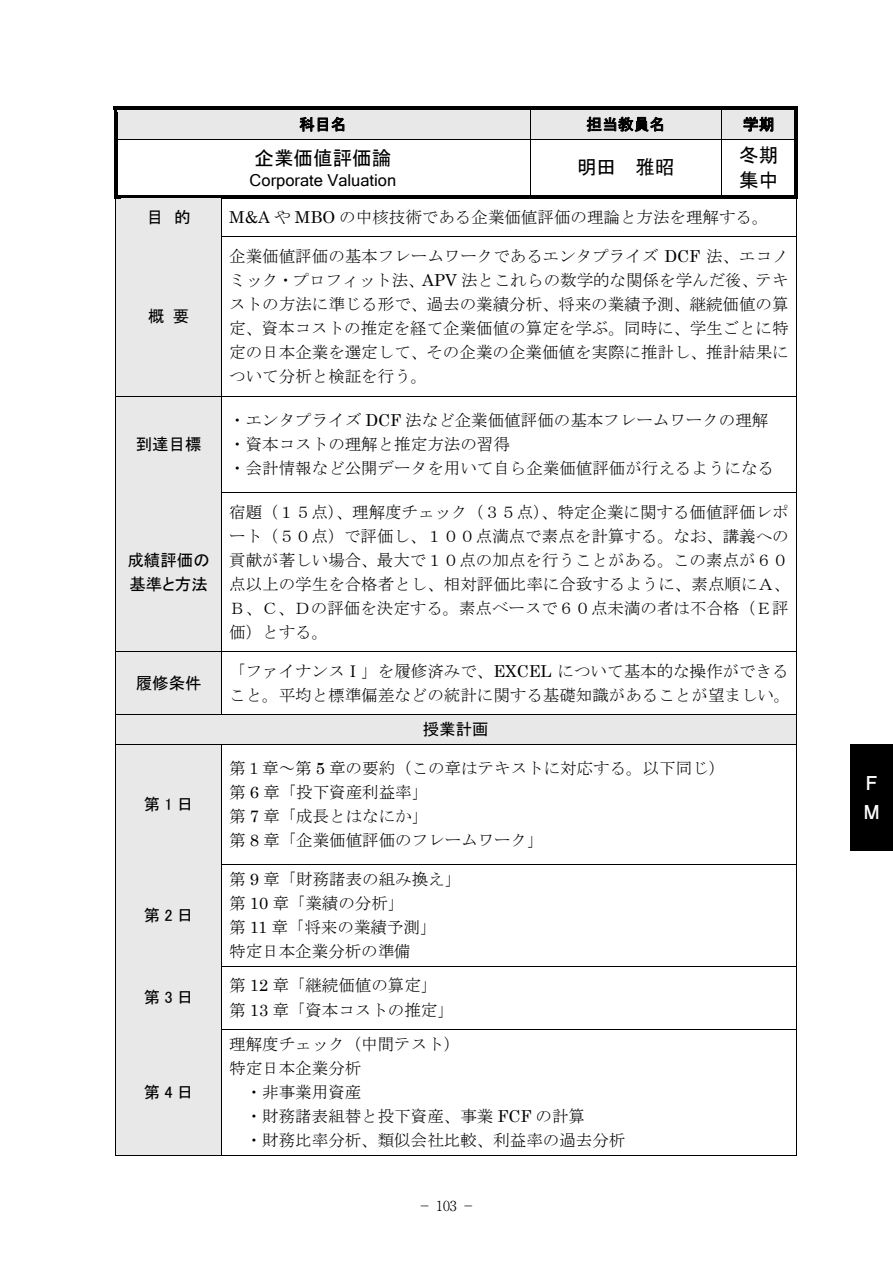
<style>
.page{position:relative;width:893px;height:1263px;background:#fff}
.page>*{position:absolute;margin:0;border:0;box-sizing:border-box;transform-origin:0 0}
.t1{font:19.5px/25.3px "MS Gothic";color:#000}
.t2{font:700 19.2px/28.7px "Futo Go B101 Pr 6 N";color:#fff}
.t3{font:16.5px/24px "MS Mincho";color:#000}
.t4{font:16.5px/24px "MS P Gothic";color:#000}
.t5{font:16.5px "Microsoft Sans Serif";color:#000}
.t6{font:15.75px "MS P Gothic";letter-spacing:.005em;color:#000}
.t7{font:300 13.8px "Ryumin Pr 6 N";color:#000}
.s1{font-family:"Century"}
</style>
<div class="page">
<div style="left:850px;top:744px;width:43px;height:106px;background:#000"></div>
<div style="left:117px;top:110px;width:413px;height:29px;background:#e8e8e8"></div>
<svg style="left:299px;top:117px;width:45px;height:15px"></svg>
<div style="left:531px;top:110px;width:190px;height:29px;background:#e8e8e8"></div>
<svg style="left:587px;top:117px;width:76px;height:15px"></svg>
<div style="left:722px;top:110px;width:72px;height:29px;background:#e8e8e8"></div>
<svg style="left:743px;top:117px;width:30px;height:15px"></svg>
<hr style="left:114px;top:106px;width:416px;height:4px;background:#000">
<hr style="left:530px;top:106px;width:191px;height:4px;background:#000">
<hr style="left:721px;top:106px;width:73px;height:4px;background:#000">
<svg style="left:794px;top:106px;width:4px;height:6px"></svg>
<hr style="left:114px;top:112px;width:3px;height:27px;background:#000">
<hr style="left:794px;top:112px;width:4px;height:27px;background:#000">
<hr style="left:117px;top:139px;width:413px;height:1px;background:#000">
<svg style="left:530px;top:110px;width:1px;height:32px"></svg>
<hr style="left:531px;top:139px;width:190px;height:1px;background:#000">
<svg style="left:721px;top:110px;width:1px;height:32px"></svg>
<hr style="left:722px;top:139px;width:72px;height:1px;background:#000">
<svg style="left:794px;top:139px;width:4px;height:3px"></svg>
<hr style="left:114px;top:142px;width:3px;height:53px;background:#000">
<hr style="left:530px;top:142px;width:1px;height:53px;background:#000">
<hr style="left:721px;top:142px;width:1px;height:53px;background:#000">
<hr style="left:794px;top:142px;width:4px;height:53px;background:#000">
<div style="left:116px;top:199px;width:105px;height:37px;background:#e8e8e8"></div>
<svg style="left:114px;top:195px;width:3px;height:6px"></svg>
<svg style="left:117px;top:195px;width:104px;height:4px"></svg>
<hr style="left:221px;top:195px;width:573px;height:4px;background:#000">
<svg style="left:794px;top:195px;width:4px;height:6px"></svg>
<hr style="left:115px;top:201px;width:1px;height:35px;background:#000">
<hr style="left:221px;top:201px;width:1px;height:35px;background:#000">
<hr style="left:796px;top:201px;width:1px;height:35px;background:#000">
<div style="left:116px;top:237px;width:105px;height:159px;background:#e8e8e8"></div>
<hr style="left:116px;top:236px;width:105px;height:1px;background:#000">
<hr style="left:222px;top:236px;width:574px;height:1px;background:#000">
<hr style="left:115px;top:239px;width:1px;height:157px;background:#000">
<hr style="left:221px;top:239px;width:1px;height:157px;background:#000">
<hr style="left:796px;top:239px;width:1px;height:157px;background:#000">
<div style="left:116px;top:397px;width:105px;height:95px;background:#e8e8e8"></div>
<hr style="left:116px;top:396px;width:105px;height:1px;background:#000">
<hr style="left:222px;top:396px;width:574px;height:1px;background:#000">
<hr style="left:115px;top:399px;width:1px;height:93px;background:#000">
<hr style="left:221px;top:399px;width:1px;height:93px;background:#000">
<hr style="left:796px;top:399px;width:1px;height:93px;background:#000">
<div style="left:116px;top:492px;width:105px;height:159px;background:#e8e8e8"></div>
<hr style="left:222px;top:492px;width:574px;height:1px;background:#000">
<hr style="left:115px;top:495px;width:1px;height:156px;background:#000">
<hr style="left:221px;top:495px;width:1px;height:156px;background:#000">
<hr style="left:796px;top:495px;width:1px;height:156px;background:#000">
<div style="left:116px;top:652px;width:105px;height:62px;background:#e8e8e8"></div>
<hr style="left:116px;top:651px;width:105px;height:1px;background:#000">
<hr style="left:222px;top:651px;width:574px;height:1px;background:#000">
<hr style="left:115px;top:654px;width:1px;height:60px;background:#000">
<hr style="left:221px;top:654px;width:1px;height:60px;background:#000">
<hr style="left:796px;top:654px;width:1px;height:60px;background:#000">
<div style="left:123px;top:717px;width:665px;height:25px;background:#e8e8e8"></div>
<hr style="left:116px;top:714px;width:105px;height:1px;background:#000">
<hr style="left:116px;top:715px;width:106px;height:2px;background:#e8e8e8">
<hr style="left:221px;top:714px;width:575px;height:1px;background:#000">
<hr style="left:222px;top:715px;width:574px;height:2px;background:#e8e8e8">
<hr style="left:116px;top:741px;width:680px;height:3px;background:#e8e8e8">
<div style="left:116px;top:745px;width:105px;height:119px;background:#e8e8e8"></div>
<svg style="left:115px;top:714px;width:1px;height:33px"></svg>
<hr style="left:116px;top:744px;width:105px;height:1px;background:#000">
<hr style="left:222px;top:744px;width:574px;height:1px;background:#000">
<svg style="left:796px;top:714px;width:1px;height:33px"></svg>
<hr style="left:115px;top:747px;width:1px;height:117px;background:#000">
<hr style="left:221px;top:747px;width:1px;height:117px;background:#000">
<hr style="left:796px;top:747px;width:1px;height:117px;background:#000">
<div style="left:116px;top:864px;width:105px;height:101px;background:#e8e8e8"></div>
<hr style="left:222px;top:864px;width:574px;height:1px;background:#000">
<hr style="left:115px;top:867px;width:1px;height:99px;background:#000">
<hr style="left:221px;top:867px;width:1px;height:99px;background:#000">
<hr style="left:796px;top:867px;width:1px;height:99px;background:#000">
<div style="left:116px;top:966px;width:105px;height:63px;background:#e8e8e8"></div>
<hr style="left:222px;top:966px;width:574px;height:1px;background:#000">
<hr style="left:115px;top:969px;width:1px;height:60px;background:#000">
<hr style="left:221px;top:969px;width:1px;height:60px;background:#000">
<hr style="left:796px;top:969px;width:1px;height:60px;background:#000">
<div style="left:116px;top:1029px;width:105px;height:125px;background:#e8e8e8"></div>
<hr style="left:222px;top:1029px;width:574px;height:1px;background:#000">
<hr style="left:115px;top:1032px;width:1px;height:123px;background:#000">
<hr style="left:115px;top:1155px;width:106px;height:1px;background:#000">
<hr style="left:221px;top:1032px;width:1px;height:123px;background:#000">
<hr style="left:222px;top:1155px;width:574px;height:1px;background:#000">
<hr style="left:796px;top:1032px;width:1px;height:123px;background:#000">
<p class="t6" style="left:299px;top:116px;width:49px">科目名</p>
<p class="t6" style="left:586px;top:116px;width:81px">担当教員名</p>
<p class="t6" style="left:743px;top:116px;width:33px">学期</p>
<p class="t1" style="left:255px;top:145px;width:138px">企業価値評価論</p>
<p class="t5" style="left:250px;top:169px;width:148px">Corporate Valuation</p>
<p class="t1" style="left:739px;top:142px;width:41px">冬期集中</p>
<p class="t1" style="left:577px;top:155px;width:99px">明田 雅昭</p>
<p class="t4" style="left:147px;top:205px;width:45px">目 的</p>
<p class="t3" style="left:229px;top:205px;width:541px"><span class="s1">M&amp;A</span> や <span class="s1">MBO</span> の中核技術である企業価値評価の理論と方法を理解する。</p>
<p class="t4" style="left:148px;top:304px;width:43px">概 要</p>
<p class="t4" style="left:136px;top:432px;width:67px">到達目標</p>
<p class="t4" style="left:127px;top:548px;width:84px">成績評価の基準と方法</p>
<p class="t3" style="left:229px;top:244px;width:561px;text-align:justify">企業価値評価の基本フレームワークであるエンタプライズ <span class="s1">DCF</span> 法、エコノミック・プロフィット法、<span class="s1">APV</span> 法とこれらの数学的な関係を学んだ後、テキストの方法に準じる形で、過去の業績分析、将来の業績予測、継続価値の算定、資本コストの推定を経て企業価値の算定を学ぶ。同時に、学生ごとに特定の日本企業を選定して、その企業の企業価値を実際に推計し、推計結果について分析と検証を行う。</p>
<p class="t3" style="left:229px;top:408px;width:546px">・エンタプライズ <span class="s1">DCF</span> 法など企業価値評価の基本フレームワークの理解・資本コストの理解と推定方法の習得<br>・会計情報など公開データを用いて自ら企業価値評価が行えるようになる</p>
<p class="t3" style="left:229px;top:500px;width:563px;text-align:justify">宿題（１５点）、理解度チェック（３５点）、特定企業に関する価値評価レポート（５０点）で評価し、１００点満点で素点を計算する。なお、講義への貢献が著しい場合、最大で１０点の加点を行うことがある。この素点が６０点以上の学生を合格者とし、相対評価比率に合致するように、素点順にＡ、Ｂ、Ｃ、Ｄの評価を決定する。素点ベースで６０点未満の者は不合格（Ｅ評価）とする。</p>
<p class="t4" style="left:136px;top:671px;width:67px">履修条件</p>
<p class="t3" style="left:229px;top:659px;width:563px">「ファイナンスⅠ」を履修済みで、<span class="s1">EXCEL</span> について基本的な操作ができること。平均と標準偏差などの統計に関する基礎知識があることが望ましい。</p>
<p class="t4" style="left:423px;top:717px;width:67px">授業計画</p>
<p class="t4" style="left:144px;top:792px;width:51px">第1日</p>
<p class="t4" style="left:144px;top:903px;width:51px">第2日</p>
<p class="t4" style="left:144px;top:985px;width:51px">第3日</p>
<p class="t4" style="left:144px;top:1080px;width:51px">第4日</p>
<p class="t3" style="left:229px;top:756px;width:497px">第１章～第 <span class="s1">5</span> 章の要約（この章はテキストに対応する。以下同じ）第 <span class="s1">6</span> 章「投下資産利益率」<br>第 <span class="s1">7</span> 章「成長とはなにか」<br>第 <span class="s1">8</span> 章「企業価値評価のフレームワーク」</p>
<p class="t3" style="left:229px;top:867px;width:233px">第 <span class="s1">9</span> 章「財務諸表の組み換え」第 <span class="s1">10</span> 章「業績の分析」<br>第 <span class="s1">11</span> 章「将来の業績予測」<br>特定日本企業分析の準備</p>
<p class="t3" style="left:229px;top:973px;width:226px">第 <span class="s1">12</span> 章「継続価値の算定」第 <span class="s1">13</span> 章「資本コストの推定」</p>
<p class="t3" style="left:229px;top:1032px;width:233px">理解度チェック（中間テスト）</p>
<p class="t3" style="left:229px;top:1056px;width:134px">特定日本企業分析</p>
<p class="t3" style="left:246px;top:1080px;width:117px">・非事業用資産</p>
<p class="t3" style="left:246px;top:1104px;width:341px">・財務諸表組替と投下資産、事業 <span class="s1">FCF</span> の計算</p>
<p class="t3" style="left:246px;top:1128px;width:381px">・財務比率分析、類似会社比較、利益率の過去分析</p>
<p class="t7" style="left:418px;top:1195px;width:59px">− 103 −</p>
<p class="t2" style="left:862px;top:768px;width:18px">Ｆ<br>Ｍ</p>
</div>
